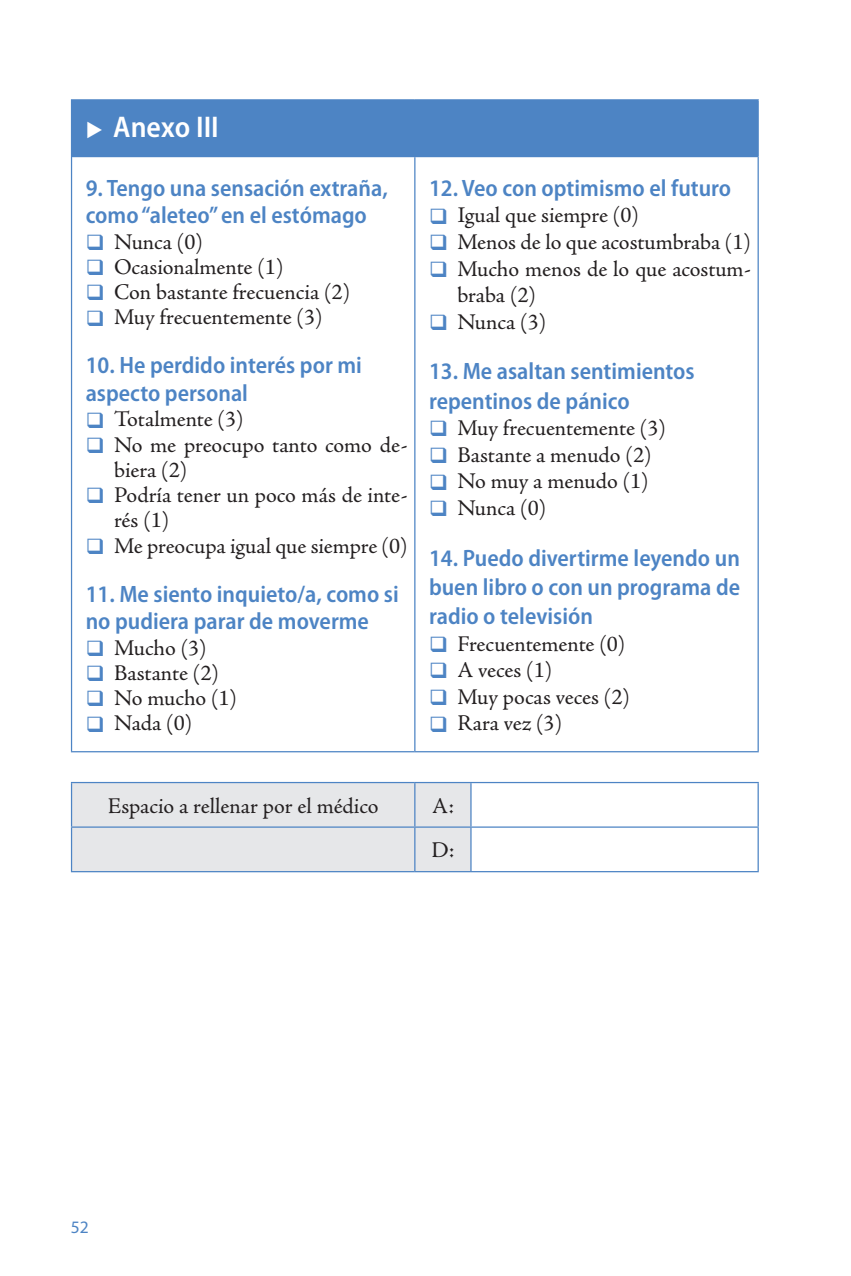
<style>
.page{position:relative;width:851px;height:1276px;background:#fff}
.page>*{position:absolute;margin:0;border:0;box-sizing:border-box;transform-origin:0 0}
.anexo_Nº{font:600 semi-condensed 30px "Myriad Pro";color:#fff}
.anexo_tit{font:600 semi-condensed 23.75px/27.8px "Myriad Pro";color:#4d84c4}
.anexo_intro{font:22.5px/25.2px "Adobe Jenson Pro";letter-spacing:-.005em;color:#231f20}
.t1{font:17.5px "Myriad Pro";color:#4d84c4}
.s1{color:#4d84c4}
</style>
<div class="page">
<div style="left:72px;top:783px;width:398px;height:88px;background:#e6e7e9"></div>
<hr style="left:71px;top:782px;width:344px;height:1px;background:#4d84c4">
<hr style="left:71px;top:783px;width:1px;height:43px;background:#4d84c4">
<hr style="left:415px;top:782px;width:56px;height:1px;background:#4d84c4">
<hr style="left:414px;top:783px;width:1px;height:43px;background:#4d84c4">
<hr style="left:471px;top:782px;width:287px;height:1px;background:#4d84c4">
<hr style="left:470px;top:783px;width:1px;height:43px;background:#4d84c4">
<hr style="left:757px;top:783px;width:1px;height:43px;background:#4d84c4">
<hr style="left:71px;top:826px;width:344px;height:1px;background:#4d84c4">
<hr style="left:71px;top:827px;width:1px;height:44px;background:#4d84c4">
<hr style="left:415px;top:826px;width:56px;height:1px;background:#4d84c4">
<hr style="left:414px;top:827px;width:1px;height:44px;background:#4d84c4">
<hr style="left:471px;top:826px;width:287px;height:1px;background:#4d84c4">
<hr style="left:470px;top:827px;width:1px;height:44px;background:#4d84c4">
<hr style="left:757px;top:827px;width:1px;height:44px;background:#4d84c4">
<hr style="left:71px;top:871px;width:344px;height:1px;background:#4d84c4">
<hr style="left:415px;top:871px;width:56px;height:1px;background:#4d84c4">
<hr style="left:471px;top:871px;width:287px;height:1px;background:#4d84c4">
<div style="left:71px;top:100px;width:687px;height:57px;background:#4d84c4"></div>
<hr style="left:71px;top:99px;width:344px;height:1px;background:#4d84c4">
<hr style="left:415px;top:99px;width:343px;height:1px;background:#4d84c4">
<hr style="left:414px;top:157px;width:1px;height:594px;background:#4d84c4">
<hr style="left:71px;top:157px;width:1px;height:594px;background:#4d84c4">
<hr style="left:757px;top:157px;width:1px;height:594px;background:#4d84c4">
<hr style="left:71px;top:751px;width:344px;height:1px;background:#4d84c4">
<hr style="left:415px;top:751px;width:343px;height:1px;background:#4d84c4">
<p class="anexo_Nº" style="left:86px;top:110px;width:135px">◆ Anexo III</p>
<p class="anexo_tit" style="left:86px;top:174px;width:303px">9. Tengo una sensación extraña, como “aleteo” en el estómago</p>
<p class="anexo_intro" style="left:86px;top:229px;width:119px"><span class="s1">❑</span> Nunca (0)</p>
<p class="anexo_intro" style="left:86px;top:255px;width:199px"><span class="s1">❑</span> Ocasionalmente (1)</p>
<p class="anexo_intro" style="left:86px;top:280px;width:266px"><span class="s1">❑</span> Con bastante frecuencia (2)</p>
<p class="anexo_intro" style="left:86px;top:305px;width:238px"><span class="s1">❑</span> Muy frecuentemente (3)</p>
<p class="anexo_tit" style="left:86px;top:352px;width:278px">10. He perdido interés por mi aspecto personal</p>
<p class="anexo_intro" style="left:86px;top:407px;width:159px"><span class="s1">❑</span> Totalmente (3)</p>
<p class="anexo_intro" style="left:114px;top:432px;width:295px;text-indent:-28px"><span class="s1">❑</span> No me preocupo tanto como de&shy;biera (2)</p>
<p class="anexo_intro" style="left:114px;top:483px;width:295px;text-indent:-28px"><span class="s1">❑</span> Podría tener un poco más de inte&shy;rés (1)</p>
<p class="anexo_intro" style="left:86px;top:533px;width:323px"><span class="s1">❑</span> Me preocupa igual que siempre (0)</p>
<p class="anexo_tit" style="left:86px;top:580px;width:314px">11. Me siento inquieto/a, como si no pudiera parar de moverme</p>
<p class="anexo_intro" style="left:86px;top:635px;width:123px"><span class="s1">❑</span> Mucho (3)</p>
<p class="anexo_intro" style="left:86px;top:661px;width:135px"><span class="s1">❑</span> Bastante (2)</p>
<p class="anexo_intro" style="left:86px;top:686px;width:153px"><span class="s1">❑</span> No mucho (1)</p>
<p class="anexo_intro" style="left:86px;top:711px;width:108px"><span class="s1">❑</span> Nada (0)</p>
<p class="anexo_tit" style="left:429px;top:174px;width:304px">12. Veo con optimismo el futuro</p>
<p class="anexo_intro" style="left:429px;top:203px;width:211px"><span class="s1">❑</span> Igual que siempre (0)</p>
<p class="anexo_intro" style="left:429px;top:230px;width:323px"><span class="s1">❑</span> Menos de lo que acostumbraba (1)</p>
<p class="anexo_intro" style="left:457px;top:256px;width:295px;line-height:26.8px;text-indent:-28px"><span class="s1">❑</span> Mucho menos de lo que acostum&shy;braba (2)</p>
<p class="anexo_intro" style="left:429px;top:310px;width:119px"><span class="s1">❑</span> Nunca (3)</p>
<p class="anexo_tit" style="left:429px;top:357px;width:267px;line-height:29.2px">13. Me asaltan sentimientos repentinos de pánico</p>
<p class="anexo_intro" style="left:429px;top:416px;width:238px"><span class="s1">❑</span> Muy frecuentemente (3)</p>
<p class="anexo_intro" style="left:429px;top:442px;width:224px"><span class="s1">❑</span> Bastante a menudo (2)</p>
<p class="anexo_intro" style="left:429px;top:469px;width:221px"><span class="s1">❑</span> No muy a menudo (1)</p>
<p class="anexo_intro" style="left:429px;top:496px;width:119px"><span class="s1">❑</span> Nunca (0)</p>
<p class="anexo_tit" style="left:429px;top:543px;width:312px;line-height:29.2px;text-align:justify">14. Puedo divertirme leyendo un buen libro o con un programa de radio o televisión</p>
<p class="anexo_intro" style="left:429px;top:631px;width:198px"><span class="s1">❑</span> Frecuentemente (0)</p>
<p class="anexo_intro" style="left:429px;top:658px;width:125px"><span class="s1">❑</span> A veces (1)</p>
<p class="anexo_intro" style="left:429px;top:684px;width:202px"><span class="s1">❑</span> Muy pocas veces (2)</p>
<p class="anexo_intro" style="left:429px;top:711px;width:135px"><span class="s1">❑</span> Rara vez (3)</p>
<p class="anexo_intro" style="left:108px;top:793px;width:272px">Espacio a rellenar por el médico</p>
<p class="anexo_intro" style="left:432px;top:793px;width:23px">A:</p>
<p class="anexo_intro" style="left:431px;top:838px;width:24px">D:</p>
<p class="t1" style="left:71px;top:1216px;width:19px">52</p>
</div>
